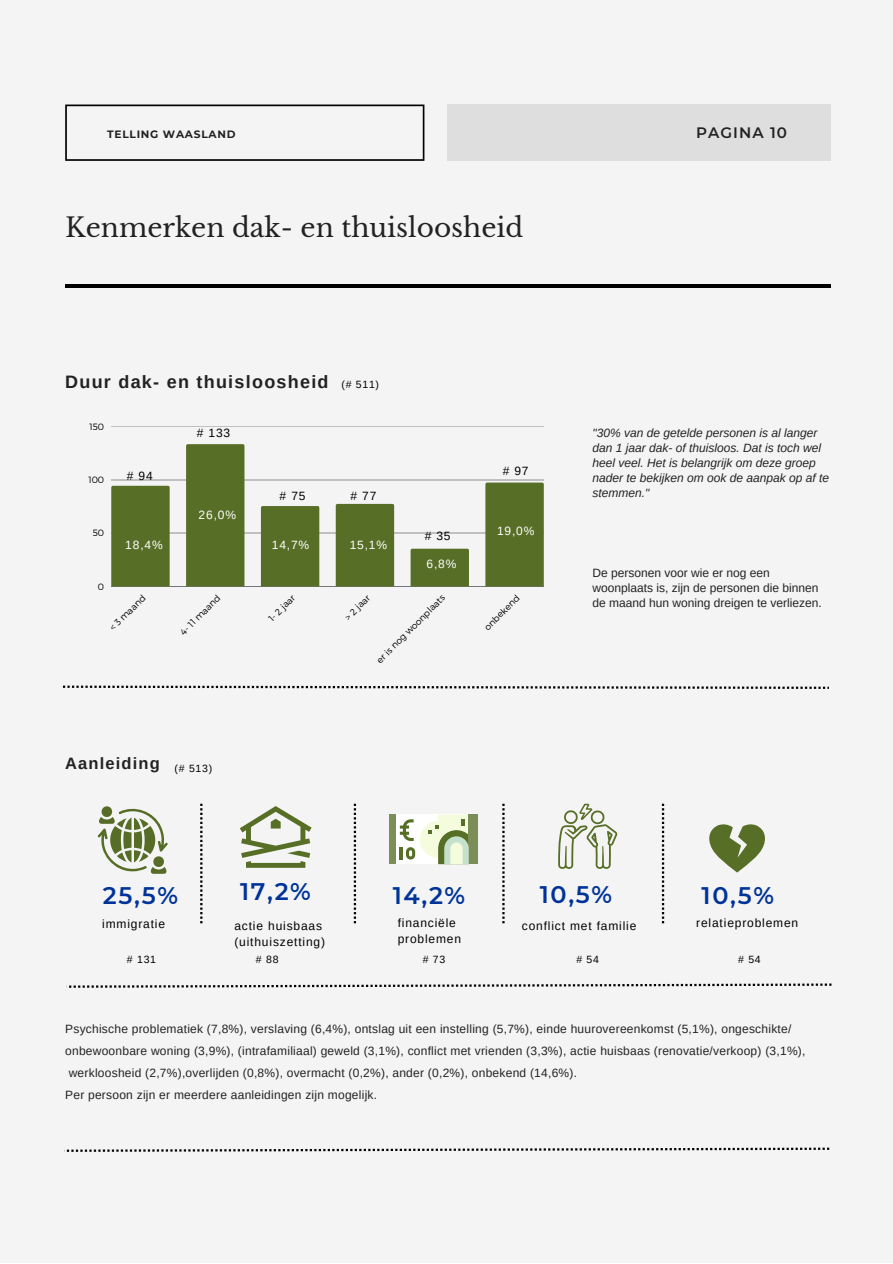
<style>
.page{position:relative;width:893px;height:1264px;background:#fff}
.page>*{position:absolute;margin:0;border:0;box-sizing:border-box;transform-origin:0 0}
.t1{font:26.4px "Libre Baskerville";color:#222}
.t2{font:600 24px "Montserrat";letter-spacing:.07em;color:#039}
.t3{font:700 18px "Arimo";letter-spacing:.07em;color:#222}
.t4{font:700 16.5px "Arimo";letter-spacing:.07em;color:#222}
.t5{font:600 15.15px "Montserrat";letter-spacing:.07em;color:#222}
.t6{font:12px/22px "Arimo";letter-spacing:.02em;color:#222}
.t7{font:italic 12px/15px "Arimo";color:#222}
.t8{font:12px/16px "Arimo";letter-spacing:.07em;color:#000}
.t9{font:12px/15px "Arimo";color:#222}
.t10{font:12px "Arimo";letter-spacing:.07em;color:#fff}
.t11{font:700 10.65px "Montserrat";letter-spacing:.07em;color:#222}
.t12{font:10.5px "Arimo";letter-spacing:.07em;color:#000}
.t13{font:300 9.15px "Montserrat";color:#000}
</style>
<div class="page">
<div style="left:0;top:0;width:892px;height:1262px;background:#f4f4f4"></div>
<hr style="left:65px;top:284px;width:766px;height:4px;background:#000">
<hr style="left:111px;top:426px;width:432px;height:1px;background:#222">
<hr style="left:111px;top:479px;width:432px;height:1px;background:#222">
<hr style="left:111px;top:532px;width:432px;height:1px;background:#222">
<hr style="left:111px;top:586px;width:432px;height:1px;background:#222">
<div style="left:111px;top:486px;width:59px;height:100px;background:#576e26"></div>
<div style="left:186px;top:444px;width:58px;height:142px;background:#576e26"></div>
<div style="left:261px;top:506px;width:58px;height:80px;background:#576e26"></div>
<div style="left:336px;top:504px;width:58px;height:82px;background:#576e26"></div>
<div style="left:410px;top:548px;width:59px;height:38px;background:#576e26"></div>
<div style="left:485px;top:482px;width:58px;height:104px;background:#576e26"></div>
<svg style="left:65px;top:104px;width:359px;height:57px"></svg>
<div style="left:447px;top:104px;width:384px;height:57px;background:#dedede"></div>
<svg style="left:63px;top:685px;width:765px;height:4px"></svg>
<svg style="left:200px;top:803px;width:2px;height:120px"></svg>
<svg style="left:395px;top:814px;width:5px;height:50px"></svg>
<div style="left:389px;top:814px;width:6px;height:50px;background:#7c8e57"></div>
<div style="left:468px;top:814px;width:10px;height:50px;background:#7c8e57"></div>
<svg style="left:400px;top:814px;width:68px;height:50px"></svg>
<svg style="left:240px;top:806px;width:71px;height:61px"></svg>
<svg style="left:69px;top:983px;width:762px;height:4px"></svg>
<svg style="left:709px;top:824px;width:56px;height:48px"></svg>
<svg style="left:354px;top:803px;width:2px;height:120px"></svg>
<svg style="left:661px;top:803px;width:3px;height:120px"></svg>
<svg style="left:502px;top:803px;width:2px;height:120px"></svg>
<svg style="left:558px;top:803px;width:59px;height:65px"></svg>
<svg style="left:97px;top:806px;width:71px;height:68px"></svg>
<svg style="left:64px;top:1147px;width:765px;height:4px"></svg>
<p class="t11" style="left:107px;top:128px;width:130px">TELLING WAASLAND</p>
<h1 class="t1" style="left:65px;top:211px;width:459px">Kenmerken dak- en thuisloosheid</h1>
<h3 class="t3" style="left:65px;top:371px;width:265px">Duur dak- en thuisloosheid</h3>
<p class="t13" style="left:89px;top:420px;width:16px">150</p>
<p class="t13" style="left:88px;top:473px;width:17px">100</p>
<p class="t8" style="left:127px;top:467px;width:27px"># 94</p>
<p class="t8" style="left:197px;top:425px;width:35px"># 133</p>
<p class="t12" style="left:341px;top:378px;width:39px">(# 511)</p>
<p class="t13" style="left:93px;top:527px;width:13px">50</p>
<p class="t13" style="left:98px;top:580px;width:8px">0</p>
<p class="t10" style="left:125px;top:538px;width:39px">18,4%</p>
<p class="t10" style="left:199px;top:508px;width:39px">26,0%</p>
<p class="t8" style="left:279px;top:488px;width:27px"># 75</p>
<p class="t8" style="left:350px;top:488px;width:27px"># 77</p>
<p class="t10" style="left:272px;top:538px;width:39px">14,7%</p>
<p class="t10" style="left:350px;top:538px;width:39px">15,1%</p>
<p class="t8" style="left:425px;top:528px;width:27px"># 35</p>
<p class="t10" style="left:426px;top:557px;width:31px">6,8%</p>
<p class="t8" style="left:502px;top:463px;width:27px"># 97</p>
<p class="t10" style="left:497px;top:524px;width:39px">19,0%</p>
<p class="t13" style="left:107px;top:625px;width:48px;rotate:-45deg">&lt; 3 maand</p>
<p class="t13" style="left:177px;top:629px;width:54px;rotate:-45deg">4- 11 maand</p>
<p class="t13" style="left:266px;top:615px;width:35px;rotate:-45deg">1- 2 jaar</p>
<p class="t13" style="left:342px;top:614px;width:33px;rotate:-45deg">&gt; 2 jaar</p>
<p class="t13" style="left:374px;top:657px;width:94px;rotate:-45deg">er is nog woonplaats</p>
<p class="t13" style="left:481px;top:624px;width:47px;rotate:-45deg">onbekend</p>
<h3 class="t4" style="left:65px;top:754px;width:96px">Aanleiding</h3>
<p class="t12" style="left:174px;top:762px;width:39px">(# 513)</p>
<p class="t5" style="left:696px;top:123px;width:92px">PAGINA 10</p>
<p class="t7" style="left:592px;top:425px;width:238px">"30% van de getelde personen is al langer dan 1 jaar dak- of thuisloos. Dat is toch wel heel veel. Het is belangrijk om deze groep nader te bekijken om ook de aanpak op af te stemmen."</p>
<p class="t9" style="left:592px;top:565px;width:231px">De personen voor wie er nog een woonplaats is, zijn de personen die binnen de maand hun woning dreigen te verliezen.</p>
<h2 class="t2" style="left:240px;top:877px;width:72px">17,2%</h2>
<h2 class="t2" style="left:103px;top:880px;width:77px">25,5%</h2>
<h2 class="t2" style="left:539px;top:880px;width:74px">10,5%</h2>
<h2 class="t2" style="left:701px;top:880px;width:74px">10,5%</h2>
<h2 class="t2" style="left:392px;top:880px;width:74px">14,2%</h2>
<p class="t8" style="left:102px;top:915px;width:64px">immigratie</p>
<p class="t8" style="left:398px;top:915px;width:65px">financiële problemen</p>
<p class="t8" style="left:234px;top:917px;width:89px">actie huisbaas</p>
<p class="t8" style="left:522px;top:917px;width:116px">conflict met familie</p>
<p class="t8" style="left:234px;top:933px;width:92px">(uithuiszetting)</p>
<p class="t8" style="left:696px;top:915px;width:103px">relatieproblemen</p>
<p class="t12" style="left:127px;top:953px;width:31px"># 131</p>
<p class="t12" style="left:256px;top:953px;width:24px"># 88</p>
<p class="t12" style="left:422px;top:953px;width:24px"># 73</p>
<p class="t12" style="left:576px;top:953px;width:24px"># 54</p>
<p class="t12" style="left:738px;top:953px;width:24px"># 54</p>
<p class="t6" style="left:65px;top:1017px;width:741px">Psychische problematiek (7,8%), verslaving (6,4%), ontslag uit een instelling (5,7%), einde huurovereenkomst (5,1%), ongeschikte/ onbewoonbare woning (3,9%), (intrafamiliaal) geweld (3,1%), conflict met vrienden (3,3%), actie huisbaas (renovatie/verkoop) (3,1%), werkloosheid (2,7%),overlijden (0,8%), overmacht (0,2%), ander (0,2%), onbekend (14,6%).<br>Per persoon zijn er meerdere aanleidingen zijn mogelijk.</p>
</div>
